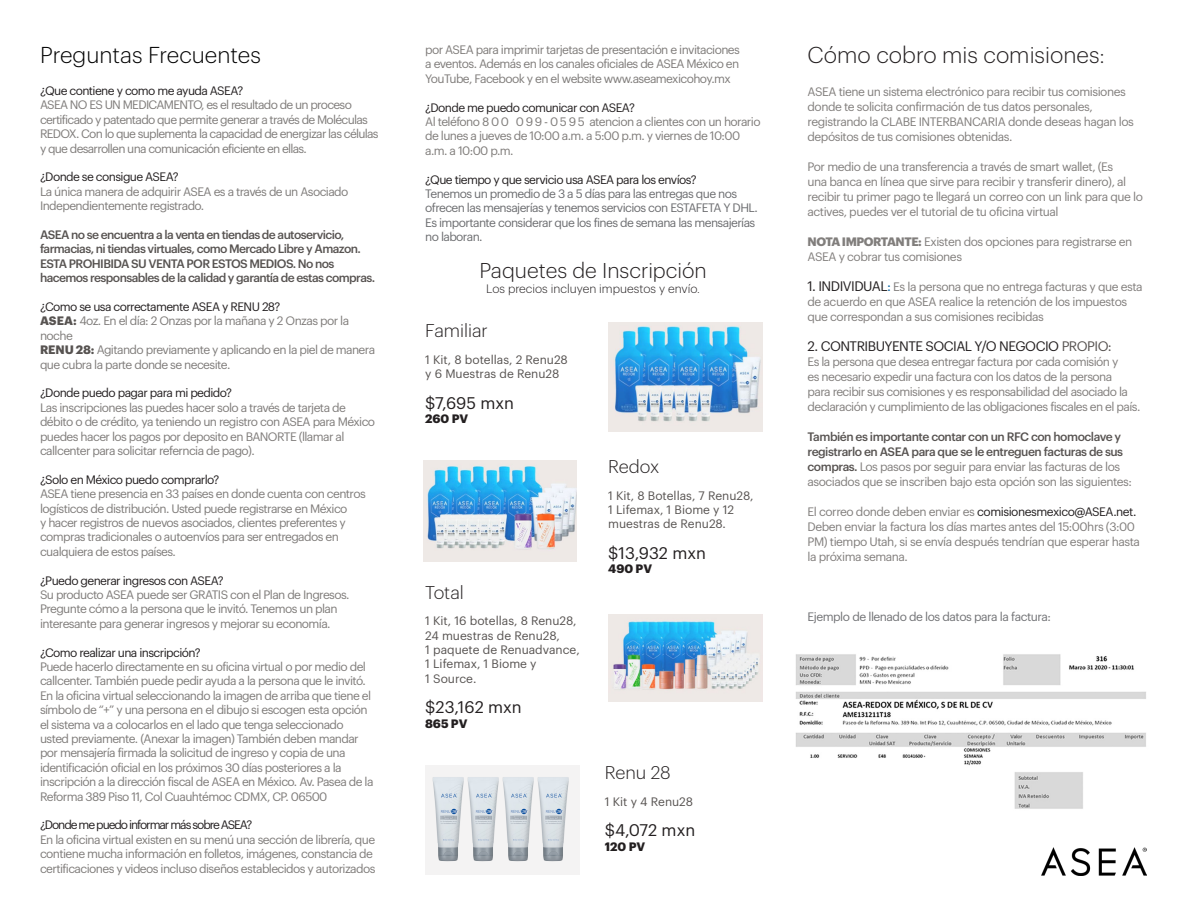
<style>
.page{position:relative;width:1188px;height:918px;background:#fff}
.page>*{position:absolute;margin:0;border:0;box-sizing:border-box;transform-origin:0 0}
.t1{font:300 22.5px "Graphik";color:#231f20}
.t2{font:300 22.5px "Graphik";color:#000}
.t3{font:300 21px "Graphik";color:#231f20}
.t4{font:300 18px "Graphik";color:#231f20}
.t5{font:16.5px "Graphik";color:#231f20}
.t6{font:13.5px "Graphik";letter-spacing:-.04em;color:#231f20}
.t7{font:12px/14.4px "Graphik";letter-spacing:-.05em;color:#7f7c7a}
.t8{font:12px/15px "Graphik";letter-spacing:-.04em;color:#817e7c}
.t9{font:500 12px/15px "Graphik";letter-spacing:-.05em;color:#575351}
.t10{font:12px "Graphik";letter-spacing:-.05em;color:#231f20}
.t11{font:12px/14.4px "Graphik";color:#575351}
.t12{font:12px/14.4px "Graphik";letter-spacing:-.05em;color:#6c6d70}
.t13{font:12px "Graphik";letter-spacing:-.04em;color:#717275}
.t14{font:300 12px "Graphik";color:#231f20}
.t15{font:12px "Graphik";letter-spacing:-.09em;color:#231f20}
.t16{font:700 12px "Graphik";letter-spacing:-.005em;color:#231f20}
.s1{font-weight:700;color:#575351}
.s2{font-weight:700}
.s3{font-size:13.5px;color:#231f20}
.s4{font-size:13.5px;color:#0060a2}
.s5{color:#575351}
.s6{font-weight:400;color:#817e7c}
.s7{color:#231f20}
</style>
<div class="page">
<img style="left:795px;top:654px;width:351px;height:155px">
<img style="left:1042px;top:847px;width:105px;height:28px">
<img style="left:608px;top:323px;width:155px;height:108px">
<img style="left:423px;top:461px;width:154px;height:101px">
<img style="left:608px;top:614px;width:155px;height:88px">
<div style="left:425px;top:765px;width:155px;height:110px;background:#f4f3f3"></div>
<img style="left:467px;top:777px;width:32px;height:84px">
<img style="left:502px;top:777px;width:32px;height:84px">
<img style="left:537px;top:777px;width:32px;height:84px">
<img style="left:432px;top:777px;width:32px;height:84px">
<p class="t2" style="left:40px;top:38px;width:222px">Preguntas Frecuentes</p>
<p class="t10" style="left:40px;top:82px;width:205px">¿Que contiene y como me ayuda ASEA?</p>
<p class="t7" style="left:40px;top:97px;width:340px">ASEA NO ES UN MEDICAMENTO, es el resultado de un proceso certificado y patentado que permite generar a través de Moléculas REDOX. Con lo que suplementa la capacidad de energizar las células y que desarrollen una comunicación eficiente en ellas.</p>
<p class="t10" style="left:40px;top:168px;width:140px">¿Donde se consigue ASEA?</p>
<p class="t7" style="left:40px;top:183px;width:310px">La única manera de adquirir ASEA es a través de un Asociado<br>Independientemente registrado.</p>
<p class="t9" style="left:40px;top:226px;width:337px;line-height:14.4px">ASEA no se encuentra a la venta en tiendas de autoservicio, farmacias, ni tiendas virtuales, como Mercado Libre y Amazon.<br>ESTA PROHIBIDA SU VENTA POR ESTOS MEDIOS. No nos hacemos responsables de la calidad y garantía de estas compras.</p>
<p class="t10" style="left:40px;top:298px;width:242px">¿Como se usa correctamente ASEA y RENU 28?</p>
<p class="t7" style="left:40px;top:313px;width:311px"><span class="s1">ASEA:</span> 4oz. En el día: 2 Onzas por la mañana y 2 Onzas por la noche</p>
<p class="t7" style="left:40px;top:342px;width:337px"><span class="s1">RENU 28:</span> Agitando previamente y aplicando en la piel de manera que cubra la parte donde se necesite.</p>
<p class="t10" style="left:40px;top:384px;width:194px">¿Donde puedo pagar para mi pedido?</p>
<p class="t7" style="left:40px;top:399px;width:337px">Las inscripciones las puedes hacer solo a través de tarjeta de débito o de crédito, ya teniendo un registro con ASEA para México puedes hacer los pagos por deposito en BANORTE (llamar al callcenter para solicitar referncia de pago).</p>
<p class="t10" style="left:40px;top:470px;width:181px">¿Solo en México puedo comprarlo?</p>
<p class="t7" style="left:40px;top:486px;width:327px">ASEA tiene presencia en 33 países en donde cuenta con centros logísticos de distribución. Usted puede registrarse en México<br>y hacer registros de nuevos asociados, clientes preferentes y compras tradicionales o autoenvíos para ser entregados en cualquiera de estos países.</p>
<p class="t10" style="left:40px;top:571px;width:185px">¿Puedo generar ingresos con ASEA?</p>
<p class="t7" style="left:40px;top:586px;width:311px">Su producto ASEA puede ser GRATIS con el Plan de Ingresos.<br>Pregunte cómo a la persona que le invitó. Tenemos un plan interesante para generar ingresos y mejorar su economía.</p>
<p class="t10" style="left:40px;top:643px;width:162px">¿Como realizar una inscripción?</p>
<p class="t7" style="left:40px;top:658px;width:335px">Puede hacerlo directamente en su oficina virtual o por medio del callcenter. También puede pedir ayuda a la persona que le invitó.<br>En la oficina virtual seleccionando la imagen de arriba que tiene el símbolo de “+” y una persona en el dibujo si escogen esta opción el sistema va a colocarlos en el lado que tenga seleccionado usted previamente. (Anexar la imagen) También deben mandar por mensajería firmada la solicitud de ingreso y copia de una identificación oficial en los próximos 30 días posteriores a la inscripción a la dirección fiscal de ASEA en México. Av. Pasea de la Reforma 389 Piso 11, Col Cuauhtémoc CDMX, CP. 06500</p>
<p class="t15" style="left:40px;top:816px;width:214px">¿Donde me puedo informar más sobre ASEA?</p>
<p class="t7" style="left:40px;top:831px;width:337px">En la oficina virtual existen en su menú una sección de librería, que contiene mucha información en folletos, imágenes, constancia de certificaciones y videos incluso diseños establecidos y autorizados</p>
<p class="t7" style="left:425px;top:42px;width:316px;text-align:justify">por ASEA para imprimir tarjetas de presentación e invitaciones a eventos. Además en los canales oficiales de ASEA México en YouTube, Facebook y en el website www.aseamexicohoy.mx</p>
<p class="t10" style="left:425px;top:98px;width:211px">¿Donde me puedo comunicar con ASEA?</p>
<p class="t7" style="left:425px;top:114px;width:337px">Al teléfono 8 0 0 0 9 9 - 0 5 9 5 atencion a clientes con un horario de lunes a jueves de 10:00 a.m. a 5:00 p.m. y viernes de 10:00 a.m. a 10:00 p.m.</p>
<p class="t10" style="left:425px;top:170px;width:273px">¿Que tiempo y que servicio usa ASEA para los envíos?</p>
<p class="t12" style="left:425px;top:186px;width:334px">Tenemos un promedio de 3 a 5 días para las entregas que nos ofrecen las mensajerías y tenemos servicios con ESTAFETA Y DHL.<br>Es importante considerar que los fines de semana las mensajerías no laboran.</p>
<p class="t3" style="left:479px;top:255px;width:229px">Paquetes de Inscripción</p>
<p class="t14" style="left:486px;top:280px;width:215px">Los precios incluyen impuestos y envío.</p>
<p class="t4" style="left:425px;top:318px;width:64px">Familiar</p>
<p class="t11" style="left:425px;top:351px;width:144px">1 Kit, 8 botellas, 2 Renu28 y 6 Muestras de Renu28</p>
<p class="t5" style="left:425px;top:390px;width:90px">$7,695 mxn</p>
<p class="t16" style="left:425px;top:409px;width:44px">260 PV</p>
<p class="t4" style="left:425px;top:579px;width:40px">Total</p>
<p class="t11" style="left:425px;top:613px;width:153px">1 Kit, 16 botellas, 8 Renu28,<br>24 muestras de Renu28,</p>
<p class="t11" style="left:425px;top:641px;width:156px">1 paquete de Renuadvance,<br>1 Lifemax, 1 Biome y</p>
<p class="t11" style="left:425px;top:670px;width:53px">1 Source.</p>
<p class="t5" style="left:425px;top:695px;width:98px">$23,162 mxn</p>
<p class="t16" style="left:425px;top:714px;width:44px">865 PV</p>
<p class="t4" style="left:608px;top:454px;width:53px">Redox</p>
<p class="t11" style="left:608px;top:487px;width:147px">1 Kit, 8 Botellas, 7 Renu28,<br>1 Lifemax, 1 Biome y 12 muestras de Renu28.</p>
<p class="t5" style="left:608px;top:541px;width:99px">$13,932 mxn</p>
<p class="t16" style="left:608px;top:560px;width:45px">490 PV</p>
<p class="t4" style="left:605px;top:760px;width:67px">Renu 28</p>
<p class="t11" style="left:605px;top:793px;width:90px">1 Kit y 4 Renu28</p>
<p class="t5" style="left:605px;top:818px;width:92px">$4,072 mxn</p>
<p class="t16" style="left:605px;top:837px;width:42px">120 PV</p>
<p class="t1" style="left:808px;top:38px;width:299px">Cómo cobro mis comisiones:</p>
<p class="t8" style="left:808px;top:83px;width:328px">ASEA tiene un sistema electrónico para recibir tus comisiones donde te solicita confirmación de tus datos personales, registrando la CLABE INTERBANCARIA donde deseas hagan los depósitos de tus comisiones obtenidas.</p>
<p class="t8" style="left:808px;top:158px;width:337px">Por medio de una transferencia a través de smart wallet, (Es<br>una banca en línea que sirve para recibir y transferir dinero), al recibir tu primer pago te llegará un correo con un link para que lo actives, puedes ver el tutorial de tu oficina virtual</p>
<p class="t8" style="left:808px;top:233px;width:326px"><span class="s2">NOTA IMPORTANTE:</span> Existen dos opciones para registrarse en<br>ASEA y cobrar tus comisiones</p>
<p class="t8" style="left:808px;top:278px;width:337px"><span class="s3">1. INDIVIDUAL</span><span class="s4">:</span> Es la persona que no entrega facturas y que esta de acuerdo en que ASEA realice la retención de los impuestos que correspondan a sus comisiones recibidas</p>
<p class="t6" style="left:808px;top:336px;width:306px">2. CONTRIBUYENTE SOCIAL Y/O NEGOCIO <span class="s5">PROPIO:</span></p>
<p class="t8" style="left:808px;top:353px;width:334px">Es la persona que desea entregar factura por cada comisión y<br>es necesario expedir una factura con los datos de la persona<br>para recibir sus comisiones y es responsabilidad del asociado la declaración y cumplimiento de las obligaciones fiscales en el país.</p>
<p class="t9" style="left:808px;top:428px;width:326px">También es importante contar con un RFC con homoclave y registrarlo en ASEA para que se le entreguen facturas de sus compras. <span class="s6">Los pasos por seguir para enviar las facturas de los asociados que se inscriben bajo esta opción son las siguientes:</span></p>
<p class="t8" style="left:808px;top:503px;width:334px">El correo donde deben enviar es <span class="s7">comisionesmexico@ASEA.net.<br></span>Deben enviar la factura los días martes antes del 15:00hrs (3:00<br>PM) tiempo Utah, si se envía después tendrían que esperar hasta la próxima semana.</p>
<p class="t13" style="left:808px;top:607px;width:245px">Ejemplo de llenado de los datos para la factura:</p>
</div>
